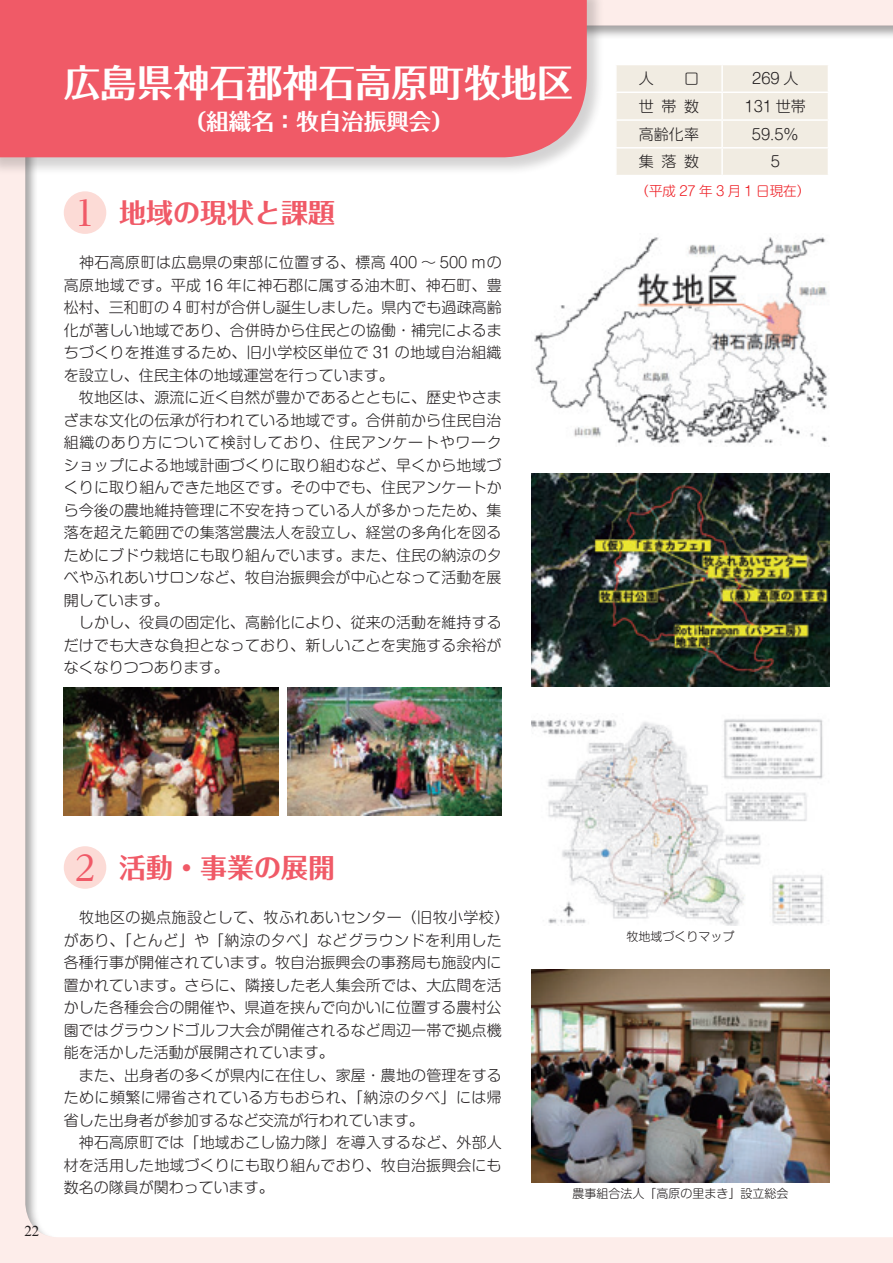
<style>
.page{position:relative;width:893px;height:1263px;background:#fdedea}
.page>*{position:absolute;margin:0;border:0;box-sizing:border-box;transform-origin:0 0}
.t1{font:700 37.5px "Folk Pro";color:#fff}
.t2{font:500 34.5px "Reim Pr 6";color:#f05a67}
.t3{font:700 27px "Folk Pro";color:#f05a67}
.t4{font:700 22.5px "Folk Pro";color:#fff}
.t5{font:300 15px/22.5px "Shin M Go Pr 6";letter-spacing:.005em;color:#231f20}
.t6{font:15px "Times New Roman";color:#231f20}
.t7{font:300 13.5px "Shin M Go Pr 6";color:#ee1d23}
.t8{font:300 12px "Shin M Go Pr 6";color:#231f20}
</style>
<div class="page">
<div style="left:24px;top:23px;width:869px;height:1215px;background:#fff"></div>
<div style="left:0;top:0;width:605px;height:175px;background:#231f20;opacity:.2"></div>
<div style="left:0;top:0;width:587px;height:157px;background:#f05a67"></div>
<img style="left:531px;top:969px;width:298px;height:213px">
<div style="left:616px;top:65px;width:212px;height:110px;background:#f1ece2"></div>
<img style="left:534px;top:237px;width:294px;height:207px">
<img style="left:531px;top:473px;width:298px;height:213px">
<img style="left:531px;top:719px;width:293px;height:207px">
<div style="left:64px;top:191px;width:42px;height:43px;background:#fcdbd6;border-radius:50%"></div>
<div style="left:64px;top:846px;width:42px;height:43px;background:#fcdbd6;border-radius:50%"></div>
<img style="left:64px;top:687px;width:215px;height:128px">
<img style="left:287px;top:687px;width:215px;height:128px">
<h1 class="t1" style="left:64px;top:51px;width:511px">広島県神石郡神石高原町牧地区</h1>
<h3 class="t4" style="left:184px;top:102px;width:271px">（組織名：牧自治振興会）</h3>
<h2 class="t2" style="left:74px;top:184px;width:23px">1</h2>
<h3 class="t3" style="left:119px;top:190px;width:217px">地域の現状と課題</h3>
<p class="t5" style="left:64px;top:251px;width:440px">　神石高原町は広島県の東部に位置する、標高 400 ～ 500 ｍの高原地域です。平成 16 年に神石郡に属する油木町、神石町、豊松村、三和町の 4 町村が合併し誕生しました。県内でも過疎高齢化が著しい地域であり、合併時から住民との協働・補完によるまちづくりを推進するため、旧小学校区単位で 31 の地域自治組織を設立し、住民主体の地域運営を行っています。<br>　牧地区は、源流に近く自然が豊かであるとともに、歴史やさまざまな文化の伝承が行われている地域です。合併前から住民自治組織のあり方について検討しており、住民アンケートやワークショップによる地域計画づくりに取り組むなど、早くから地域づくりに取り組んできた地区です。その中でも、住民アンケートから今後の農地維持管理に不安を持っている人が多かったため、集落を超えた範囲での集落営農法人を設立し、経営の多角化を図るためにブドウ栽培にも取り組んでいます。また、住民の納涼の夕べやふれあいサロンなど、牧自治振興会が中心となって活動を展開しています。<br>　しかし、役員の固定化、高齢化により、従来の活動を維持するだけでも大きな負担となっており、新しいことを実施する余裕がなくなりつつあります。</p>
<p class="t5" style="left:639px;top:66px;width:61px">人　　口</p>
<p class="t5" style="left:752px;top:66px;width:48px">269 人</p>
<p class="t5" style="left:639px;top:94px;width:61px">世帯数</p>
<p class="t5" style="left:745px;top:94px;width:63px">131 世帯</p>
<p class="t5" style="left:639px;top:122px;width:61px">高齢化率</p>
<p class="t5" style="left:752px;top:122px;width:48px">59.5％</p>
<p class="t5" style="left:639px;top:150px;width:61px">集落数</p>
<p class="t5" style="left:771px;top:150px;width:11px">5</p>
<p class="t7" style="left:635px;top:180px;width:176px">（平成 27 年 3 月 1 日現在）</p>
<p class="t6" style="left:24px;top:1221px;width:16px">22</p>
<h2 class="t2" style="left:74px;top:839px;width:23px">2</h2>
<h3 class="t3" style="left:119px;top:844px;width:217px">活動・事業の展開</h3>
<p class="t5" style="left:64px;top:905px;width:447px">　牧地区の拠点施設として、牧ふれあいセンター（旧牧小学校）があり、「とんど」や「納涼の夕べ」などグラウンドを利用した各種行事が開催されています。牧自治振興会の事務局も施設内に置かれています。さらに、隣接した老人集会所では、大広間を活かした各種会合の開催や、県道を挟んで向かいに位置する農村公園ではグラウンドゴルフ大会が開催されるなど周辺一帯で拠点機能を活かした活動が展開されています。<br>　また、出身者の多くが県内に在住し、家屋・農地の管理をするために頻繁に帰省されている方もおられ、「納涼の夕べ」には帰省した出身者が参加するなど交流が行われています。<br>　神石高原町では「地域おこし協力隊」を導入するなど、外部人材を活用した地域づくりにも取り組んでおり、牧自治振興会にも数名の隊員が関わっています。</p>
<p class="t8" style="left:626px;top:927px;width:109px">牧地域づくりマップ</p>
<p class="t8" style="left:572px;top:1183px;width:218px">農事組合法人「高原の里まき」設立総会</p>
</div>
